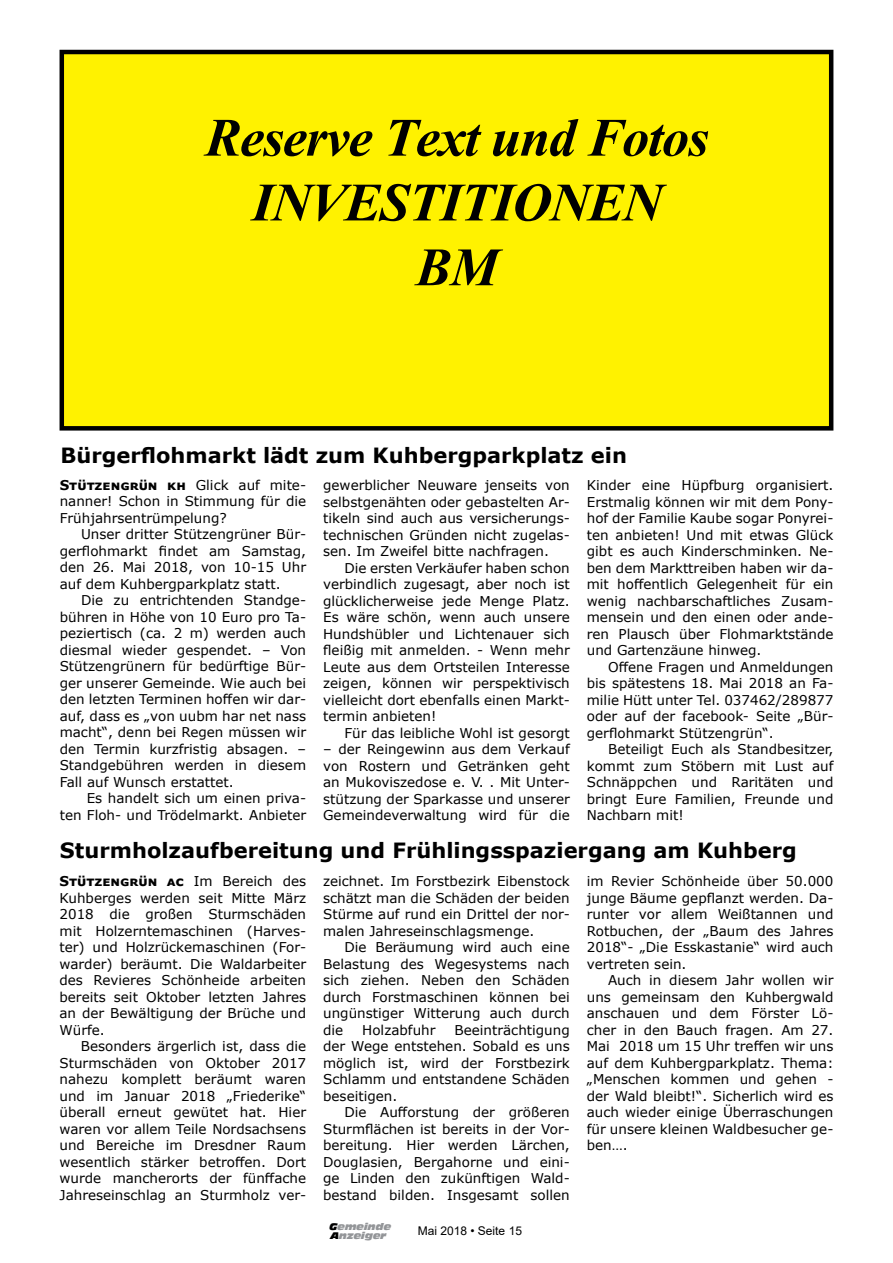
<style>
.page{position:relative;width:893px;height:1263px;background:#fff}
.page>*{position:absolute;margin:0;border:0;box-sizing:border-box;transform-origin:0 0}
.t1{font:italic 700 54px/64.8px "Times New Roman";letter-spacing:-.02em;color:#000;text-align:center}
.t2{font:700 21px "Verdana";color:#000}
.t3{font:13.5px/16.5px "Verdana";color:#000;text-align:justify}
.t4{font:12px "Arial";color:#000}
.t5{font:italic 9px/8.7px "Incised 901 BT Nord";color:#939598}
.s1{font-weight:700}
.s2{color:#000}
</style>
<div class="page">
<div style="left:62px;top:52px;width:769px;height:376px;background:#fff200"></div>
<div style="left:60px;top:50px;width:773px;height:381px;border:4px solid #000"></div>
<h1 class="t1" style="left:205px;top:104px;width:505px">Reserve Text und Fotos<br>INVESTITIONEN<br>BM</h1>
<h2 class="t2" style="left:60px;top:441px;width:568px">Bürgerflohmarkt lädt zum Kuhbergparkplatz ein</h2>
<p class="t3" style="left:587px;top:477px;width:248px">Kinder eine Hüpfburg organisiert.<br>Erstmalig können wir mit dem Pony&shy;hof der Familie Kaube sogar Ponyrei&shy;ten anbieten! Und mit etwas Glück gibt es auch Kinderschminken. Ne&shy;ben dem Markttreiben haben wir da&shy;mit hoffentlich Gelegenheit für ein wenig nachbarschaftliches Zusam&shy;mensein und den einen oder ande&shy;ren Plausch über Flohmarktstände und Gartenzäune hinweg.</p>
<p class="t3" style="left:587px;top:659px;width:248px;text-indent:21px">Offene Fragen und Anmeldungen bis spätestens 18. Mai 2018 an Fa&shy;milie Hütt unter Tel. 037462/289877 oder auf der facebook- Seite „Bür&shy;gerflohmarkt Stützengrün“.</p>
<p class="t3" style="left:587px;top:741px;width:248px;text-indent:21px">Beteiligt Euch als Standbesitzer, kommt zum Stöbern mit Lust auf Schnäppchen und Raritäten und bringt Eure Familien, Freunde und Nachbarn mit!</p>
<p class="t3" style="left:60px;top:476px;width:248px"><span class="s1">Stützengrün kh</span> Glick auf mite&shy;nanner! Schon in Stimmung für die Frühjahrsentrümpelung?</p>
<p class="t3" style="left:60px;top:526px;width:248px;text-indent:21px">Unser dritter Stützengrüner Bür&shy;gerflohmarkt findet am Samstag, den 26. Mai 2018, von 10-15 Uhr auf dem Kuhbergparkplatz statt.</p>
<p class="t3" style="left:60px;top:592px;width:248px;text-indent:21px">Die zu entrichtenden Standge&shy;bühren in Höhe von 10 Euro pro Ta&shy;peziertisch (ca. 2 m) werden auch diesmal wieder gespendet. – Von Stützengrünern für bedürftige Bür&shy;ger unserer Gemeinde. Wie auch bei den letzten Terminen hoffen wir dar&shy;auf, dass es „von uubm har net nass macht“, denn bei Regen müssen wir den Termin kurzfristig absagen. – Standgebühren werden in diesem Fall auf Wunsch erstattet.</p>
<p class="t3" style="left:60px;top:790px;width:248px;text-align:right">Es handelt sich um einen priva-<br>ten Floh- und Trödelmarkt. Anbieter</p>
<p class="t3" style="left:323px;top:477px;width:248px">gewerblicher Neuware jenseits von selbstgenähten oder gebastelten Ar&shy;tikeln sind auch aus versicherungs&shy;technischen Gründen nicht zugelas&shy;sen. Im Zweifel bitte nachfragen.</p>
<p class="t3" style="left:323px;top:560px;width:248px;text-indent:21px">Die ersten Verkäufer haben schon verbindlich zugesagt, aber noch ist glücklicherweise jede Menge Platz.<br>Es wäre schön, wenn auch unsere Hundshübler und Lichtenauer sich fleißig mit anmelden. - Wenn mehr Leute aus dem Ortsteilen Interesse zeigen, können wir perspektivisch vielleicht dort ebenfalls einen Markt&shy;termin anbieten!</p>
<p class="t3" style="left:344px;top:725px;width:227px">Für das leibliche Wohl ist gesorgt</p>
<p class="t3" style="left:323px;top:741px;width:248px">– der Reingewinn aus dem Verkauf von Rostern und Getränken geht an Mukoviszedose e. V. . Mit Unter&shy;stützung der Sparkasse und unserer Gemeindeverwaltung wird für die</p>
<h2 class="t2" style="left:60px;top:835px;width:738px">Sturmholzaufbereitung und Frühlingsspaziergang am Kuhberg</h2>
<p class="t3" style="left:323px;top:873px;width:248px">zeichnet. Im Forstbezirk Eibenstock schätzt man die Schäden der beiden Stürme auf rund ein Drittel der nor&shy;malen Jahreseinschlagsmenge.</p>
<p class="t3" style="left:323px;top:939px;width:248px;text-indent:21px">Die Beräumung wird auch eine Belastung des Wegesystems nach sich ziehen. Neben den Schäden durch Forstmaschinen können bei ungünstiger Witterung auch durch die</p>
<p class="t3" style="left:60px;top:873px;width:248px"><span class="s1">Stützengrün ac</span> Im Bereich des Kuhberges werden seit Mitte März 2018 die großen Sturmschäden mit Holzerntemaschinen (Harves&shy;ter) und Holzrückemaschinen (For&shy;warder) beräumt. Die Waldarbeiter des Revieres Schönheide arbeiten bereits seit Oktober letzten Jahres an der Bewältigung der Brüche und Würfe.</p>
<p class="t3" style="left:60px;top:1038px;width:248px;text-indent:21px">Besonders ärgerlich ist, dass die Sturmschäden von Oktober 2017 nahezu komplett beräumt waren und im Januar 2018 „Friederike“ überall erneut gewütet hat. Hier waren vor allem Teile Nordsachsens und Bereiche im Dresdner Raum wesentlich stärker betroffen. Dort wurde mancherorts der fünffache Jahreseinschlag an Sturmholz ver-</p>
<p class="t3" style="left:587px;top:873px;width:248px">im Revier Schönheide über 50.000 junge Bäume gepflanzt werden. Da&shy;runter vor allem Weißtannen und Rotbuchen, der „Baum des Jahres 2018“- „Die Esskastanie“ wird auch vertreten sein.</p>
<p class="t3" style="left:587px;top:972px;width:248px;text-indent:21px">Auch in diesem Jahr wollen wir uns gemeinsam den Kuhbergwald anschauen und dem Förster Lö&shy;cher in den Bauch fragen. Am 27.<br>Mai 2018 um 15 Uhr treffen wir uns auf dem Kuhbergparkplatz. Thema: „Menschen kommen und gehen - der Wald bleibt!“. Sicherlich wird es auch wieder einige Überraschungen für unsere kleinen Waldbesucher ge&shy;ben….</p>
<p class="t3" style="left:362px;top:1022px;width:75px">Holzabfuhr</p>
<p class="t3" style="left:323px;top:1022px;width:248px;text-indent:131px">Beeinträchtigung der Wege entstehen. Sobald es uns möglich ist, wird der Forstbezirk Schlamm und entstandene Schäden beseitigen.</p>
<p class="t3" style="left:323px;top:1104px;width:248px;text-indent:21px">Die Aufforstung der größeren Sturmflächen ist bereits in der Vor&shy;bereitung. Hier werden Lärchen, Douglasien, Bergahorne und eini&shy;ge Linden den zukünftigen Wald&shy;bestand bilden. Insgesamt sollen</p>
<p class="t5" style="left:330px;top:1222px;width:63px"><span class="s2">G</span>emeinde<br><span class="s2">A</span>nzeiger</p>
<p class="t4" style="left:418px;top:1222px;width:106px">Mai 2018 • Seite 15</p>
</div>
